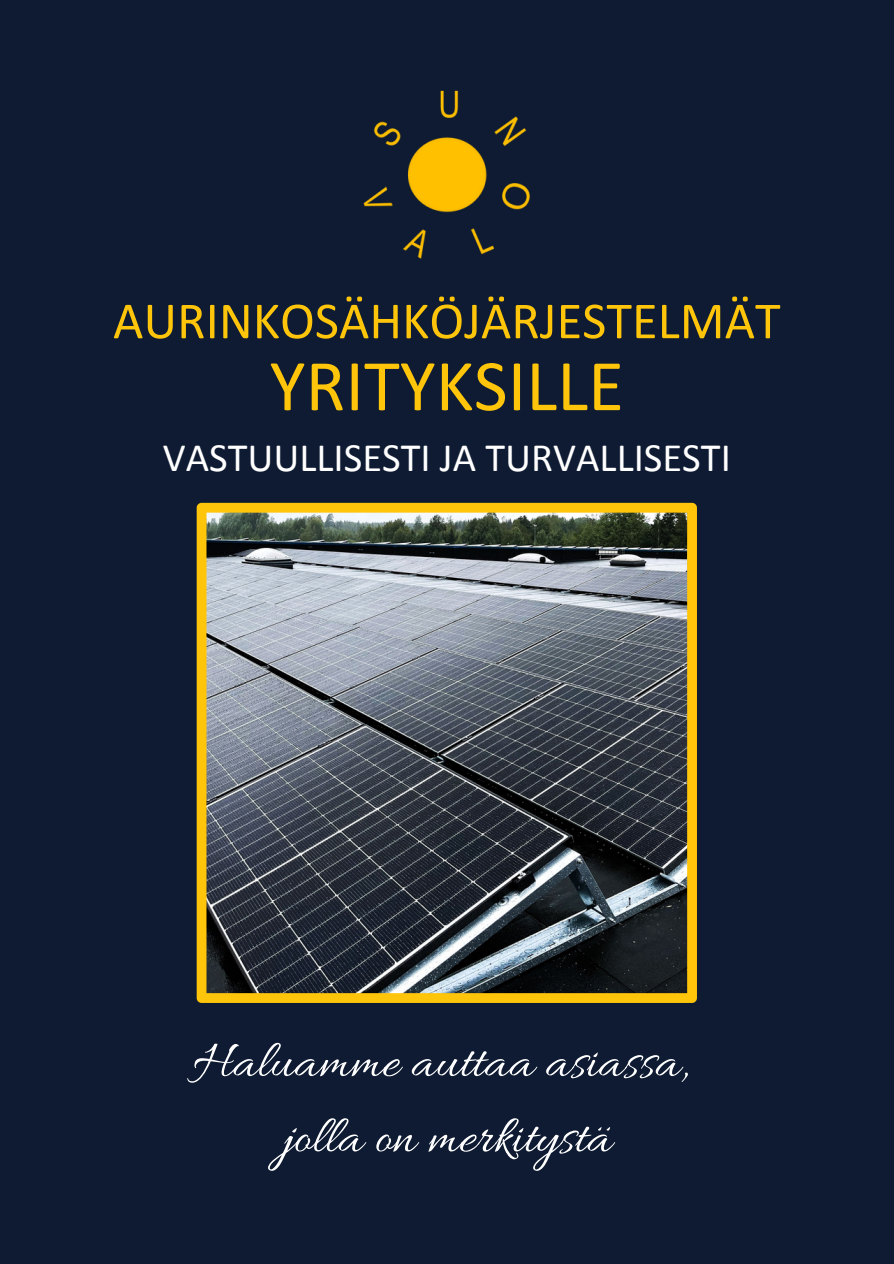
<style>
.page{position:relative;width:894px;height:1264px;background:#fff}
.page>*{position:absolute;margin:0;border:0;box-sizing:border-box;transform-origin:0 0}
.t1{font:73.5px "Calibri";color:#ffc50a}
.t2{font:54px/75.3px "Allura";color:#fff;text-align:center}
.t3{font:52.5px "Calibri";color:#ffc50a}
.t4{font:40.5px "Calibri";color:#fff}
</style>
<div class="page">
<div style="left:0;top:0;width:893px;height:1263px;background:#0e1b32"></div>
<svg style="left:197px;top:503px;width:499px;height:499px;background:#666862"></svg>
<img style="left:363px;top:90px;width:167px;height:169px">
<p class="t3" style="left:113px;top:299px;width:669px">AURINKOSÄHKÖJÄRJESTELMÄT</p>
<h1 class="t1" style="left:269px;top:355px;width:355px">YRITYKSILLE</h1>
<h2 class="t4" style="left:163px;top:441px;width:569px">VASTUULLISESTI JA TURVALLISESTI</h2>
<p class="t2" style="left:192px;top:1027px;width:498px">Haluamme auttaa asiassa, jolla on merkitystä</p>
</div>
